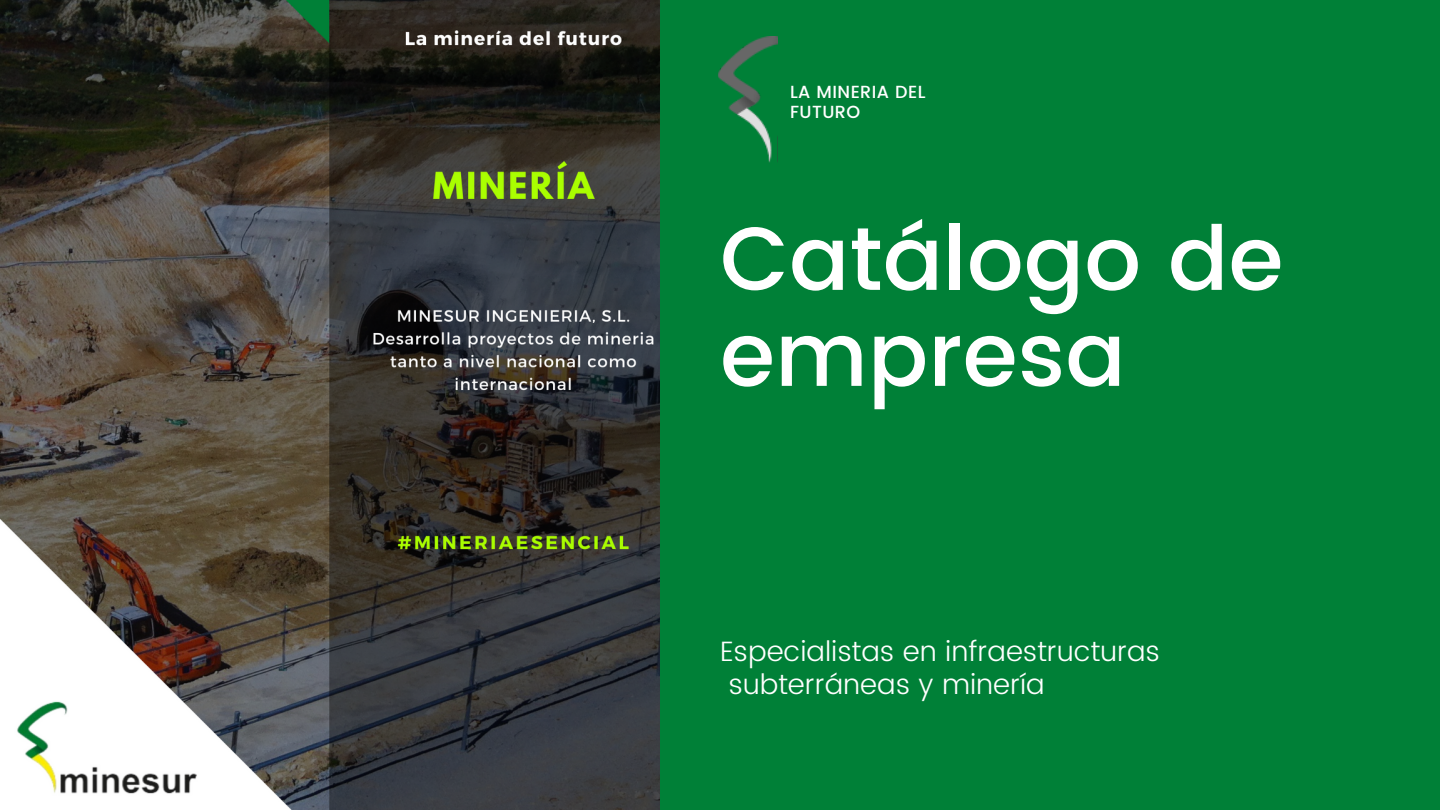
<style>
.page{position:relative;width:1440px;height:810px;background:#008037}
.page>*{position:absolute;margin:0;border:0;box-sizing:border-box;transform-origin:0 0}
.t1{font:500 89.2px/96px "Poppins";color:#fff}
.t2{font:300 28px/33px "Poppins";color:#fff}
.t3{font:500 17.5px/20.5px "Poppins";letter-spacing:.025em;color:#fff}
</style>
<div class="page">
<img style="left:0;top:0;width:659px;height:810px">
<img style="left:718px;top:36px;width:59px;height:127px">
<p class="t3" style="left:790px;top:81px;width:137px">LA MINERIA DEL<br>FUTURO</p>
<h1 class="t1" style="left:720px;top:211px;width:565px">Catálogo de empresa</h1>
<p class="t2" style="left:720px;top:635px;width:442px">Especialistas en infraestructuras subterráneas y minería</p>
</div>
